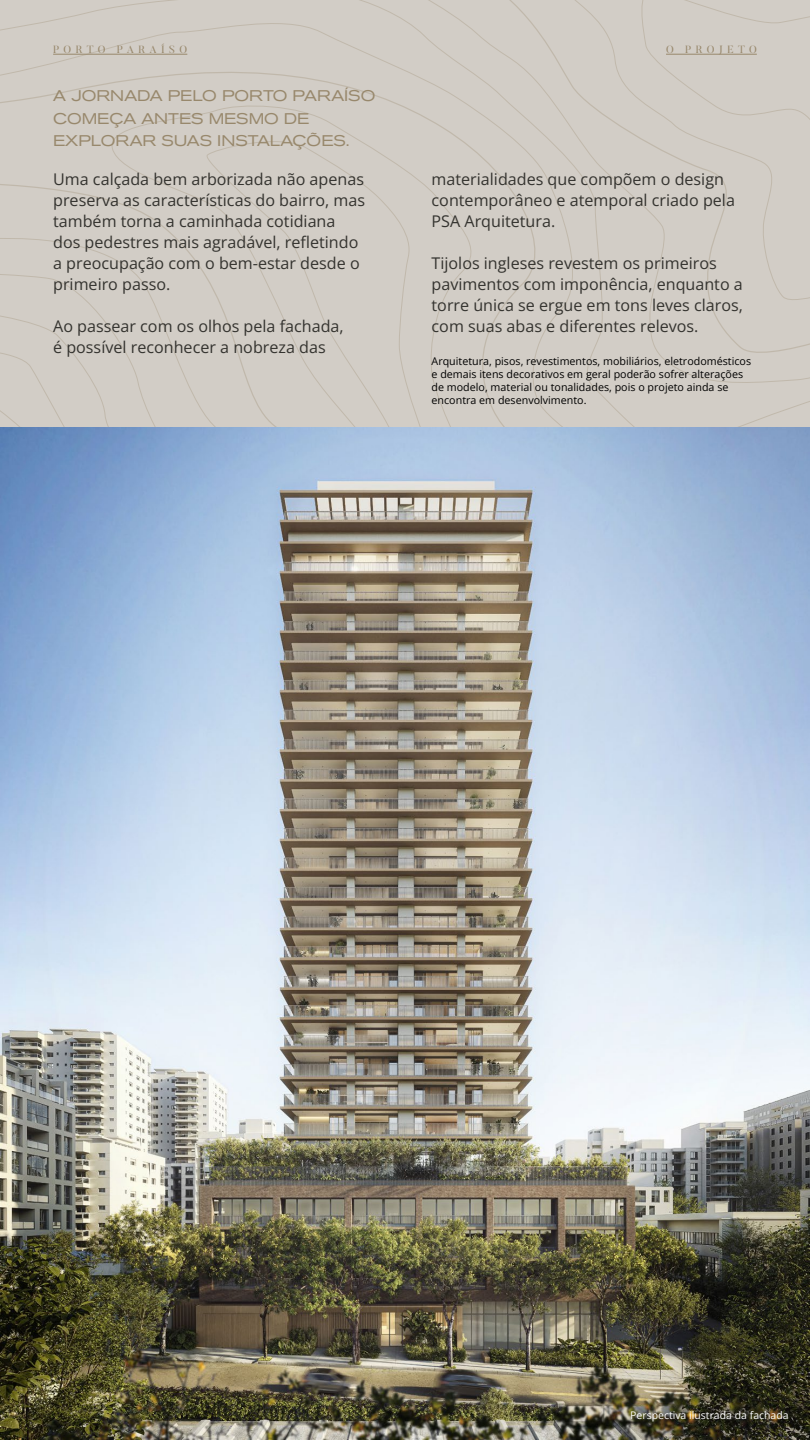
<style>
.page{position:relative;width:810px;height:1440px;background:#fff}
.page>*{position:absolute;margin:0;border:0;box-sizing:border-box;transform-origin:0 0}
.t1{font:16.12px/21px "Open Sans";color:#34332f}
.t2{font:expanded 15.3px/22.4px "Akzidenz Grotesk BQ";color:#98886c}
.t3{font:10.73px/12.9px "Open Sans";color:#000}
.t4{font:10.5px "Open Sans";color:#fff}
.t5{font:10.5px "Butler";letter-spacing:.42em;color:#98886c}
</style>
<div class="page">
<div style="left:0;top:0;width:810px;height:428px;background:#d2cdc6"></div>
<hr style="left:53px;top:54px;width:134px;height:1px;background:#98886c">
<hr style="left:666px;top:54px;width:91px;height:1px;background:#98886c">
<img style="left:0;top:428px;width:810px;height:1012px">
<p class="t5" style="left:53px;top:43px;width:136px">PORTO PARAÍSO</p>
<p class="t5" style="left:666px;top:43px;width:92px">O PROJETO</p>
<p class="t2" style="left:53px;top:85px;width:324px">A JORNADA PELO PORTO PARAÍSO<br>COMEÇA ANTES MESMO DE<br>EXPLORAR SUAS INSTALAÇÕES.</p>
<p class="t1" style="left:53px;top:168px;width:313px">Uma calçada bem arborizada não apenas preserva as características do bairro, mas também torna a caminhada cotidiana dos pedestres mais agradável, refletindo a preocupação com o bem-estar desde o primeiro passo.</p>
<p class="t1" style="left:53px;top:315px;width:292px">Ao passear com os olhos pela fachada, é possível reconhecer a nobreza das</p>
<p class="t1" style="left:432px;top:168px;width:305px">materialidades que compõem o design contemporâneo e atemporal criado pela<br>PSA Arquitetura.</p>
<p class="t1" style="left:432px;top:252px;width:313px">Tijolos ingleses revestem os primeiros pavimentos com imponência, enquanto a torre única se ergue em tons leves claros, com suas abas e diferentes relevos.</p>
<p class="t3" style="left:432px;top:355px;width:321px">Arquitetura, pisos, revestimentos, mobiliários, eletrodomésticos e demais itens decorativos em geral poderão sofrer alterações de modelo, material ou tonalidades, pois o projeto ainda se encontra em desenvolvimento.</p>
<p class="t4" style="left:630px;top:1408px;width:160px">Perspectiva ilustrada da fachada</p>
</div>
